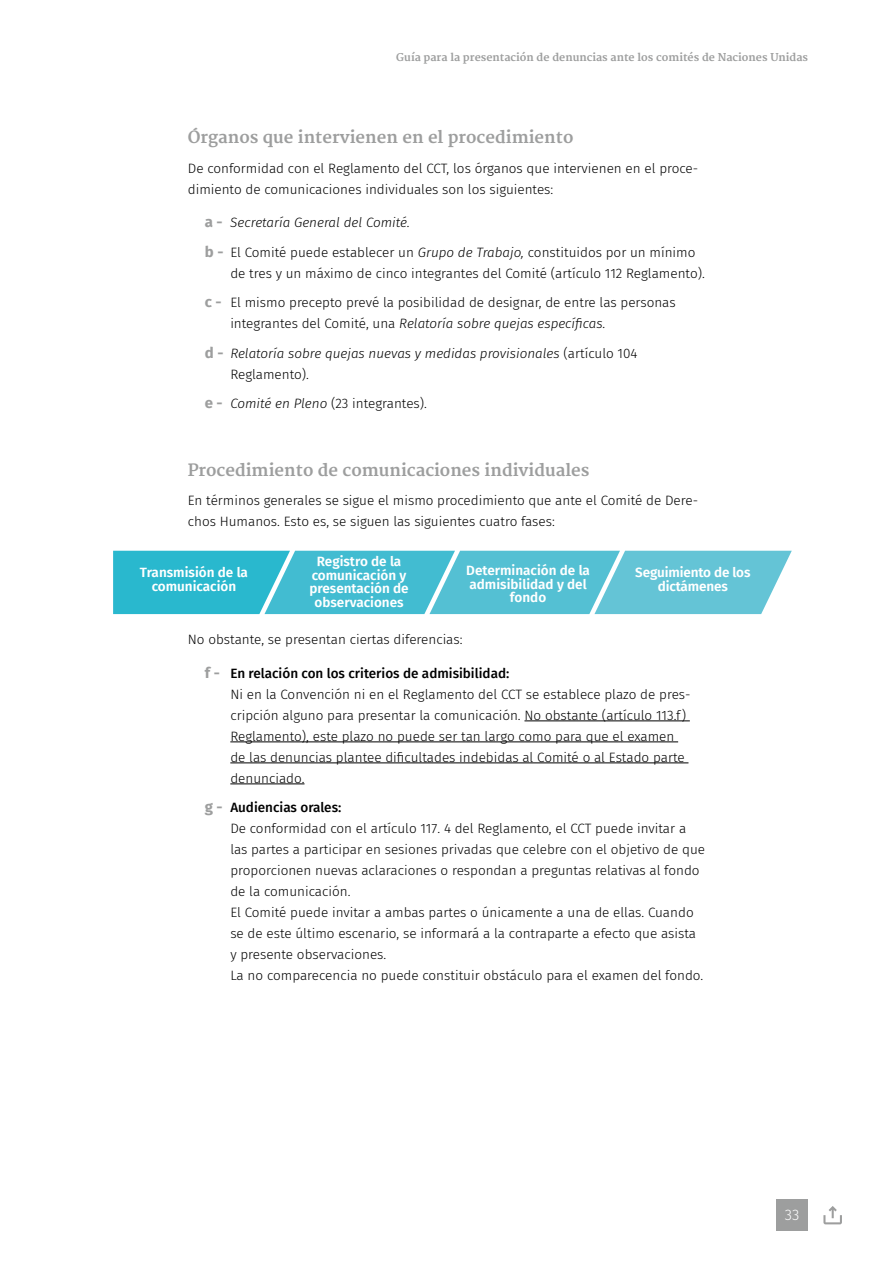
<style>
.page{position:relative;width:893px;height:1263px;background:#fff}
.page>*{position:absolute;margin:0;border:0;box-sizing:border-box;transform-origin:0 0}
.t1{font:700 16.5px "Merriweather";color:#9d9e9e}
.t2{font:300 15px "Fira Sans";color:#fff}
.t3{font:300 13.5px/21px "Fira Sans";color:#000}
.t4{font:600 13.5px/13.5px "Fira Sans";color:#fff;text-align:center}
.t5{font:italic 300 13.5px/29.5px "Fira Sans";color:#000;text-align:center}
.t6{font:700 10.5px "Merriweather";color:#9d9e9e}
.s1{font-weight:700;font-size:15px;color:#9d9e9e}
.s2{font-style:italic}
.s3{font-style:normal}
.s4{font-weight:700;font-style:normal;font-size:15px;color:#9d9e9e}
.s5{font-weight:500}
</style>
<div class="page">
<div style="left:776px;top:1199px;width:32px;height:32px;background:#9d9e9e"></div>
<svg style="left:823px;top:1206px;width:19px;height:18px"></svg>
<hr style="left:524px;top:720px;width:166px;height:1px;background:#000">
<hr style="left:230px;top:741px;width:448px;height:1px;background:#000">
<hr style="left:230px;top:762px;width:458px;height:1px;background:#000">
<hr style="left:230px;top:783px;width:75px;height:1px;background:#000">
<svg style="left:113px;top:551px;width:679px;height:63px;background:#51c0d4"></svg>
<p class="t6" style="left:396px;top:51px;width:413px">Guía para la presentación de denuncias ante los comités de Naciones Unidas</p>
<p class="t1" style="left:188px;top:128px;width:387px">Órganos que intervienen en el procedimiento</p>
<p class="t3" style="left:188px;top:157px;width:512px">De conformidad con el Reglamento del CCT, los órganos que intervienen en el proce&shy;dimiento de comunicaciones individuales son los siguientes:</p>
<p class="t3" style="left:205px;top:208px;width:492px;line-height:29.5px"><span class="s1">a -</span> <span class="s2">Secretaría General del Comité.<br></span><span class="s1">b -</span> El Comité puede establecer un <span class="s2">Grupo de Trabajo,</span> constituidos por un mínimo</p>
<p class="t3" style="left:205px;top:258px;width:502px;line-height:29.5px;text-indent:26px">de tres y un máximo de cinco integrantes del Comité (artículo 112 Reglamento). <span class="s1">c -</span> El mismo precepto prevé la posibilidad de designar, de entre las personas</p>
<p class="t5" style="left:205px;top:309px;width:434px"><span class="s3">integrantes del Comité, una</span> Relatoría sobre quejas específicas.<br><span class="s4">d -</span> Relatoría sobre quejas nuevas y medidas provisionales <span class="s3">(artículo 104</span></p>
<p class="t3" style="left:205px;top:359px;width:224px;line-height:29.5px;text-indent:26px">Reglamento).<br><span class="s1">e -</span> <span class="s2">Comité en Pleno</span> (23 integrantes).</p>
<p class="t1" style="left:188px;top:460px;width:403px">Procedimiento de comunicaciones individuales</p>
<p class="t3" style="left:188px;top:490px;width:512px">En términos generales se sigue el mismo procedimiento que ante el Comité de Dere&shy;chos Humanos. Esto es, se siguen las siguientes cuatro fases:</p>
<p class="t4" style="left:140px;top:565px;width:110px">Transmisión de la comunicación</p>
<p class="t4" style="left:309px;top:554px;width:101px">Registro de la comunicación y presentación de observaciones</p>
<p class="t4" style="left:466px;top:563px;width:125px">Determinación de la admisibilidad y del fondo</p>
<p class="t4" style="left:635px;top:565px;width:117px">Seguimiento de los dictámenes</p>
<p class="t3" style="left:188px;top:629px;width:276px">No obstante, se presentan ciertas diferencias:</p>
<p class="t3" style="left:230px;top:663px;width:462px;text-indent:-26px"><span class="s1">f -</span> <span class="s5">En relación con los criterios de admisibilidad:<br></span>Ni en la Convención ni en el Reglamento del CCT se establece plazo de pres&shy;cripción alguno para presentar la comunicación. No obstante (artículo 113.f)<br>Reglamento), este plazo no puede ser tan largo como para que el examen de las denuncias plantee dificultades indebidas al Comité o al Estado parte denunciado.</p>
<p class="t3" style="left:230px;top:797px;width:476px;text-indent:-26px"><span class="s1">g -</span> <span class="s5">Audiencias orales:<br></span>De conformidad con el artículo 117. 4 del Reglamento, el CCT puede invitar a las partes a participar en sesiones privadas que celebre con el objetivo de que proporcionen nuevas aclaraciones o respondan a preguntas relativas al fondo de la comunicación.<br>El Comité puede invitar a ambas partes o únicamente a una de ellas. Cuando se de este último escenario, se informará a la contraparte a efecto que asista y presente observaciones.<br>La no comparecencia no puede constituir obstáculo para el examen del fondo.</p>
<p class="t2" style="left:785px;top:1204px;width:16px">33</p>
</div>
